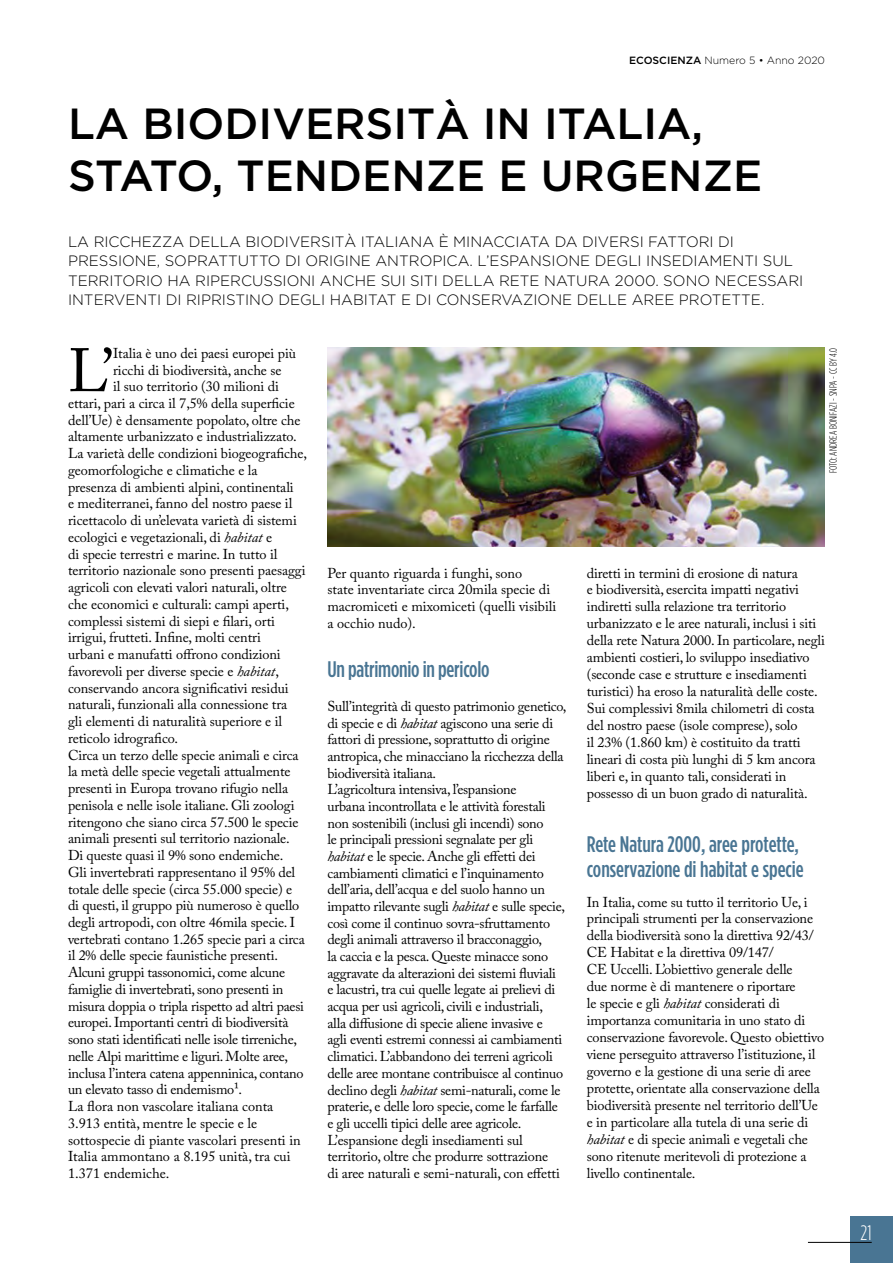
<style>
.page{position:relative;width:893px;height:1263px;background:#fff}
.page>*{position:absolute;margin:0;border:0;box-sizing:border-box;transform-origin:0 0}
.t1{font:60.6px "Adobe Caslon Pro";color:#000}
.t2{font:500 43.5px/52.5px "Gotham HTF";color:#000}
.t3{font:500 condensed 22.5px/24.5px "Gotham HTF";letter-spacing:-.005em;color:#497593}
.t4{font:300 condensed 21px "Gotham HTF";color:#fff}
.t5{font:300 15px/19.5px "Gotham HTF";color:#000}
.t6{font:14.25px/16.6px "Adobe Caslon Pro";letter-spacing:-.01em;color:#000}
.t7{font:300 condensed 10.5px "Gotham HTF";color:#000}
.t8{font:300 10.5px "Gotham HTF";color:#000}
.s1{font-weight:500}
.s2{font-style:italic}
</style>
<div class="page">
<div style="left:850px;top:1216px;width:43px;height:47px;background:#497593"></div>
<hr style="left:808px;top:1242px;width:64px;height:1px;background:#000">
<img style="left:327px;top:348px;width:498px;height:199px">
<p class="t8" style="left:629px;top:55px;width:197px"><span class="s1">ECOSCIENZA</span> Numero 5 • Anno 2020</p>
<h2 class="t2" style="left:68px;top:96px;width:696px">LA BIODIVERSITÀ IN ITALIA,<br>STATO, TENDENZE E URGENZE</h2>
<p class="t5" style="left:68px;top:231px;width:737px">LA RICCHEZZA DELLA BIODIVERSITÀ ITALIANA È MINACCIATA DA DIVERSI FATTORI DI PRESSIONE, SOPRATTUTTO DI ORIGINE ANTROPICA. L’ESPANSIONE DEGLI INSEDIAMENTI SUL TERRITORIO HA RIPERCUSSIONI ANCHE SUI SITI DELLA RETE NATURA 2000. SONO NECESSARI INTERVENTI DI RIPRISTINO DEGLI HABITAT E DI CONSERVAZIONE DELLE AREE PROTETTE.</p>
<h1 class="t1" style="left:68px;top:335px;width:47px">L’</h1>
<p class="t6" style="left:113px;top:345px;width:184px">Italia è uno dei paesi europei più</p>
<p class="t6" style="left:113px;top:361px;width:170px">ricchi di biodiversità, anche se</p>
<p class="t6" style="left:113px;top:378px;width:167px">il suo territorio (30 milioni di</p>
<p class="t6" style="left:68px;top:395px;width:228px">ettari, pari a circa il 7,5% della superficie</p>
<p class="t6" style="left:68px;top:411px;width:234px">dell’Ue) è densamente popolato, oltre che</p>
<p class="t6" style="left:68px;top:428px;width:230px">altamente urbanizzato e industrializzato.</p>
<p class="t6" style="left:68px;top:445px;width:241px">La varietà delle condizioni biogeografiche,</p>
<p class="t6" style="left:68px;top:462px;width:191px">geomorfologiche e climatiche e la</p>
<p class="t6" style="left:68px;top:478px;width:227px">presenza di ambienti alpini, continentali</p>
<p class="t6" style="left:68px;top:495px;width:226px">e mediterranei, fanno del nostro paese il</p>
<p class="t6" style="left:68px;top:512px;width:230px">ricettacolo di un’elevata varietà di sistemi</p>
<p class="t6" style="left:68px;top:529px;width:206px">ecologici e vegetazionali, di <span class="s2">habitat</span> e</p>
<p class="t6" style="left:68px;top:545px;width:211px">di specie terrestri e marine. In tutto il</p>
<p class="t6" style="left:68px;top:562px;width:239px">territorio nazionale sono presenti paesaggi</p>
<p class="t6" style="left:68px;top:579px;width:220px">agricoli con elevati valori naturali, oltre</p>
<p class="t6" style="left:68px;top:596px;width:222px">che economici e culturali: campi aperti,</p>
<p class="t6" style="left:68px;top:612px;width:208px">complessi sistemi di siepi e filari, orti</p>
<p class="t6" style="left:68px;top:629px;width:194px">irrigui, frutteti. Infine, molti centri</p>
<p class="t6" style="left:68px;top:646px;width:214px">urbani e manufatti offrono condizioni</p>
<p class="t6" style="left:68px;top:662px;width:212px">favorevoli per diverse specie e <span class="s2">habitat</span>,</p>
<p class="t6" style="left:68px;top:679px;width:222px">conservando ancora significativi residui</p>
<p class="t6" style="left:68px;top:696px;width:221px">naturali, funzionali alla connessione tra</p>
<p class="t6" style="left:68px;top:713px;width:216px">gli elementi di naturalità superiore e il</p>
<p class="t6" style="left:68px;top:729px;width:112px">reticolo idrografico.</p>
<p class="t6" style="left:68px;top:746px;width:232px">Circa un terzo delle specie animali e circa</p>
<p class="t6" style="left:68px;top:763px;width:224px">la metà delle specie vegetali attualmente</p>
<p class="t6" style="left:68px;top:780px;width:222px">presenti in Europa trovano rifugio nella</p>
<p class="t6" style="left:68px;top:796px;width:228px">penisola e nelle isole italiane. Gli zoologi</p>
<p class="t6" style="left:68px;top:813px;width:232px">ritengono che siano circa 57.500 le specie</p>
<p class="t6" style="left:68px;top:830px;width:223px">animali presenti sul territorio nazionale.</p>
<p class="t6" style="left:68px;top:847px;width:217px">Di queste quasi il 9% sono endemiche.</p>
<p class="t6" style="left:68px;top:863px;width:229px">Gli invertebrati rappresentano il 95% del</p>
<p class="t6" style="left:68px;top:880px;width:226px">totale delle specie (circa 55.000 specie) e</p>
<p class="t6" style="left:68px;top:897px;width:233px">di questi, il gruppo più numeroso è quello</p>
<p class="t6" style="left:68px;top:914px;width:229px">degli artropodi, con oltre 46mila specie. I</p>
<p class="t6" style="left:68px;top:930px;width:238px">vertebrati contano 1.2 65 specie pari a circa</p>
<p class="t6" style="left:68px;top:947px;width:211px">il 2% delle specie faunistiche presenti.</p>
<p class="t6" style="left:68px;top:964px;width:219px">Alcuni gruppi tassonomici, come alcune</p>
<p class="t6" style="left:68px;top:981px;width:217px">famiglie di invertebrati, sono presenti in</p>
<p class="t6" style="left:68px;top:997px;width:237px">misura doppia o tripla rispetto ad altri paesi</p>
<p class="t6" style="left:68px;top:1014px;width:222px">europei. Importanti centri di biodiversità</p>
<p class="t6" style="left:68px;top:1031px;width:230px">sono stati identificati nelle isole tirreniche,</p>
<p class="t6" style="left:68px;top:1048px;width:222px">nelle Alpi marittime e liguri. Molte aree,</p>
<p class="t6" style="left:68px;top:1064px;width:237px">inclusa l’intera catena appenninica, contano</p>
<p class="t6" style="left:68px;top:1081px;width:176px">un elevato tasso di endemismo1.</p>
<p class="t6" style="left:68px;top:1098px;width:207px">La flora non vascolare italiana conta</p>
<p class="t6" style="left:68px;top:1115px;width:191px">3.913 entità, mentre le specie e le</p>
<p class="t6" style="left:68px;top:1131px;width:234px">sottospecie di piante vascolari presenti in</p>
<p class="t6" style="left:68px;top:1148px;width:224px">Italia ammontano a 8.195 unità, tra cui</p>
<p class="t6" style="left:68px;top:1165px;width:103px">1.371 endemiche.</p>
<p class="t7" style="left:828px;top:473px;width:127px;rotate:-90deg">FOTO: ANDREA BONIFAZI - SNPA - CC BY 4.0</p>
<p class="t6" style="left:327px;top:564px;width:230px">Per quanto riguarda i funghi, sono<br>state inventariate circa 20mila specie di macromiceti e mixomiceti (quelli visibili a occhio nudo).</p>
<h3 class="t3" style="left:327px;top:657px;width:164px">Un patrimonio in pericolo</h3>
<p class="t6" style="left:327px;top:698px;width:241px">Sull’integrità di questo patrimonio genetico, di specie e di <span class="s2">habitat</span> agiscono una serie di fattori di pressione, soprattutto di origine antropica, che minacciano la ricchezza della biodiversità italiana.<br>L’agricoltura intensiva, l’espansione<br>urbana incontrollata e le attività forestali non sostenibili (inclusi gli incendi) sono<br>le principali pressioni segnalate per gli <span class="s2">habitat</span> e le specie. Anche gli effetti dei cambiamenti climatici e l’inquinamento dell’aria, dell’acqua e del suolo hanno un impatto rilevante sugli <span class="s2">habitat</span> e sulle specie, così come il continuo sovra-sfruttamento degli animali attraverso il bracconaggio,<br>la caccia e la pesca. Queste minacce sono aggravate da alterazioni dei sistemi fluviali<br>e lacustri, tra cui quelle legate ai prelievi di acqua per usi agricoli, civili e industriali,<br>alla diffusione di specie aliene invasive e<br>agli eventi estremi connessi ai cambiamenti climatici. L’abbandono dei terreni agricoli delle aree montane contribuisce al continuo declino degli <span class="s2">habitat</span> semi-naturali, come le praterie, e delle loro specie, come le farfalle e gli uccelli tipici delle aree agricole.<br>L’espansione degli insediamenti sul territorio, oltre che produrre sottrazione<br>di aree naturali e semi-naturali, con effetti</p>
<p class="t6" style="left:587px;top:564px;width:240px">diretti in termini di erosione di natura<br>e biodiversità, esercita impatti negativi indiretti sulla relazione tra territorio urbanizzato e le aree naturali, inclusi i siti della rete Natura 2000. In particolare, negli ambienti costieri, lo sviluppo insediativo (seconde case e strutture e insediamenti turistici) ha eroso la naturalità delle coste.<br>Sui complessivi 8mila chilometri di costa del nostro paese (isole comprese), solo<br>il 23% (1.860 km) è costituito da tratti lineari di costa più lunghi di 5 km ancora liberi e, in quanto tali, considerati in possesso di un buon grado di naturalità.</p>
<h3 class="t3" style="left:587px;top:832px;width:218px">Rete Natura 2000, aree protette, conservazione di habitat e specie</h3>
<p class="t6" style="left:587px;top:893px;width:239px">In Italia, come su tutto il territorio Ue, i principali strumenti per la conservazione della biodiversità sono la direttiva 92/43/ CE Habitat e la direttiva 09/147/<br>CE Uccelli. L’obiettivo generale delle<br>due norme è di mantenere o riportare<br>le specie e gli <span class="s2">habitat</span> considerati di importanza comunitaria in uno stato di conservazione favorevole. Questo obiettivo viene perseguito attraverso l’istituzione, il governo e la gestione di una serie di aree protette, orientate alla conservazione della biodiversità presente nel territorio dell’Ue e in particolare alla tutela di una serie di <span class="s2">habitat</span> e di specie animali e vegetali che sono ritenute meritevoli di protezione a livello continentale.</p>
<h3 class="t4" style="left:860px;top:1221px;width:13px">21</h3>
</div>
